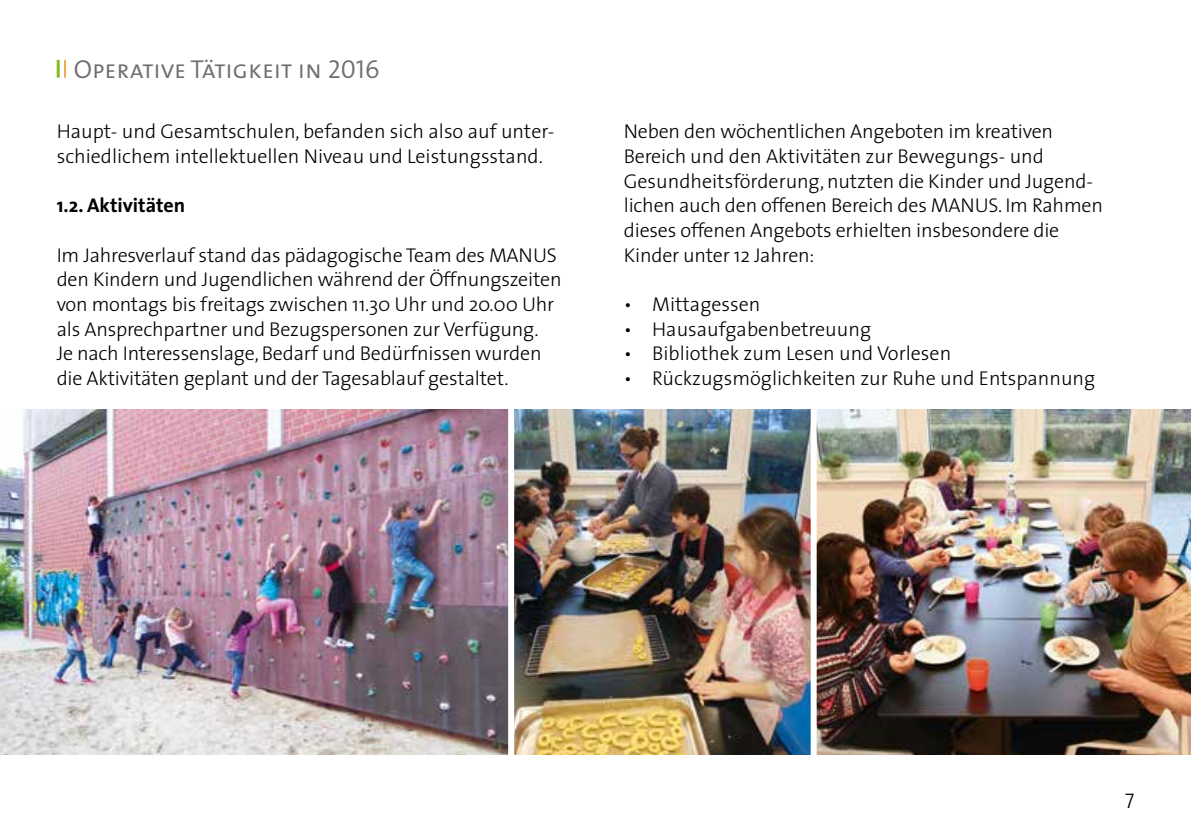
<style>
.page{position:relative;width:1191px;height:840px;background:#fff}
.page>*{position:absolute;margin:0;border:0;box-sizing:border-box;transform-origin:0 0}
.t1{font:26px "The Sans Semi Light Caps";color:#6e6e6e}
.t2{font:300 20px/24.6px "The Sans";letter-spacing:-.01em;color:#000}
.t3{font:700 20px "The Sans";color:#000}
</style>
<div class="page">
<hr style="left:57px;top:60px;width:3px;height:18px;background:#85bc21">
<svg style="left:64px;top:60px;width:2px;height:18px"></svg>
<img style="left:0;top:409px;width:508px;height:345px">
<img style="left:514px;top:409px;width:677px;height:345px">
<div style="left:810px;top:403px;width:6px;height:358px;background:#fff"></div>
<h1 class="t1" style="left:74px;top:47px;width:308px">Operative Tätigkeit in 2016</h1>
<p class="t2" style="left:57px;top:118px;width:499px">Haupt- und Gesamtschulen, befanden sich also auf unter&shy;schiedlichem intellektuellen Niveau und Leistungsstand.</p>
<p class="t3" style="left:57px;top:188px;width:130px">1.2. Aktivitäten</p>
<p class="t2" style="left:57px;top:242px;width:506px">Im Jahresverlauf stand das pädagogische Team des MANUS den Kindern und Jugendlichen während der Öffnungszeiten von montags bis freitags zwischen 11.30 Uhr und 20.00 Uhr als Ansprechpartner und Bezugspersonen zur Verfügung.<br>Je nach Interessenslage, Bedarf und Bedürfnissen wurden die Aktivitäten geplant und der Tagesablauf gestaltet.</p>
<p class="t2" style="left:624px;top:118px;width:481px">Neben den wöchentlichen Angeboten im kreativen Bereich und den Aktivitäten zur Bewegungs- und Gesundheitsförderung, nutzten die Kinder und Jugend&shy;lichen auch den offenen Bereich des MANUS. Im Rahmen dieses offenen Angebots erhielten insbesondere die Kinder unter 12 Jahren:</p>
<p class="t2" style="left:624px;top:291px;width:138px">• Mittagessen</p>
<p class="t2" style="left:624px;top:315px;width:249px">• Hausaufgabenbetreuung</p>
<p class="t2" style="left:624px;top:340px;width:329px">• Bibliothek zum Lesen und Vorlesen</p>
<p class="t2" style="left:624px;top:365px;width:473px">• Rückzugsmöglichkeiten zur Ruhe und Entspannung</p>
<p class="t2" style="left:1125px;top:784px;width:11px">7</p>
</div>
